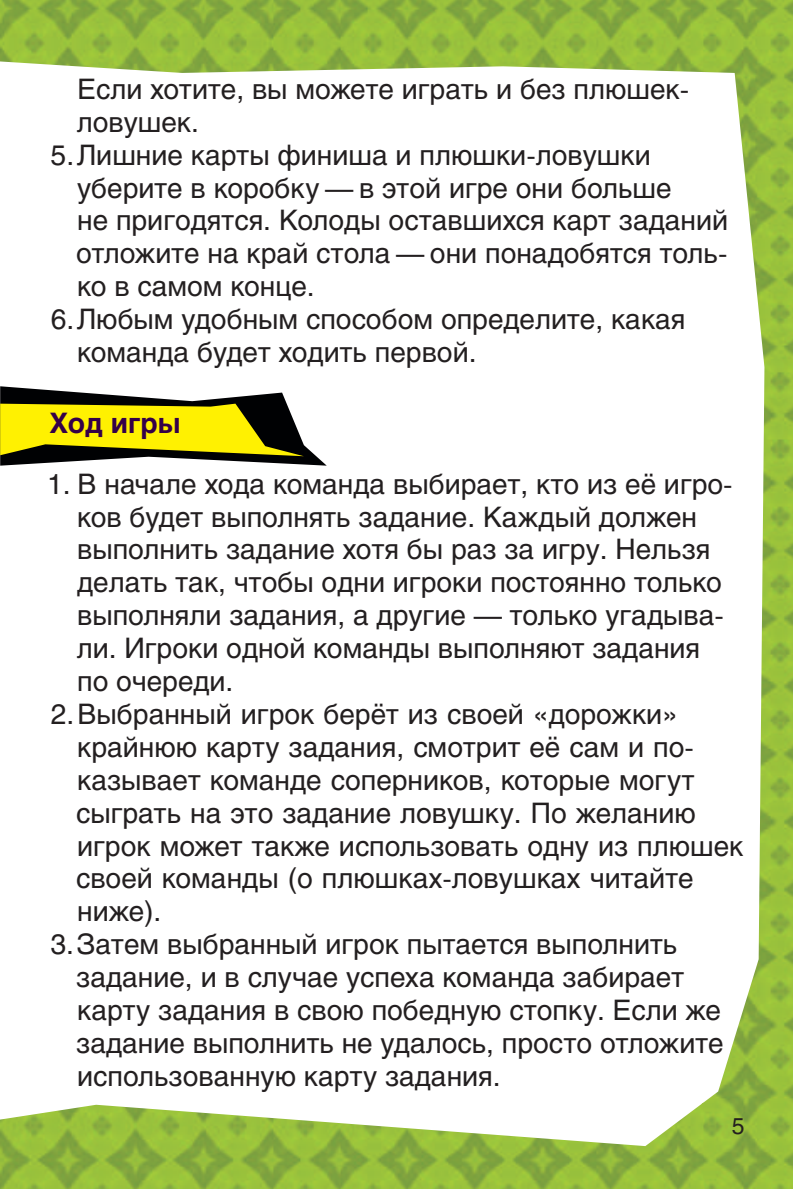
<style>
.page{position:relative;width:793px;height:1189px;background:#fff}
.page>*{position:absolute;margin:0;border:0;box-sizing:border-box;transform-origin:0 0}
.t1{font:28px/32.9px "Helios";color:#231f20}
.t2{font:700 28px "Helios";color:#340048}
.t3{font:22.75px "Helios";color:#231f20}
</style>
<div class="page">
<img style="left:703px;top:0;width:90px;height:1189px">
<img style="left:0;top:0;width:703px;height:73px">
<img style="left:0;top:1103px;width:703px;height:86px">
<svg style="left:0;top:386px;width:327px;height:80px"></svg>
<p class="t1" style="left:77px;top:72px;width:614px">Если хотите, вы можете играть и без плюшек&shy;ловушек.</p>
<p class="t1" style="left:76px;top:138px;width:653px;text-indent:-25px">5. Лишние карты финиша и плюшки-ловушки уберите в коробку — в этой игре они больше<br>не пригодятся. Колоды оставшихся карт заданий отложите на край стола — они понадобятся толь&shy;ко в самом конце.</p>
<p class="t1" style="left:77px;top:303px;width:610px;text-indent:-26px">6. Любым удобным способом определите, какая команда будет ходить первой.</p>
<p class="t2" style="left:50px;top:407px;width:132px">Ход игры</p>
<p class="t1" style="left:77px;top:467px;width:657px;text-indent:-30px">1. В начале хода команда выбирает, кто из её игро&shy;ков будет выполнять задание. Каждый должен выполнить задание хотя бы раз за игру. Нельзя делать так, чтобы одни игроки постоянно только выполняли задания, а другие — только угадыва&shy;ли. Игроки одной команды выполняют задания по очереди.</p>
<p class="t1" style="left:76px;top:697px;width:669px;text-indent:-25px">2. Выбранный игрок берёт из своей «дорожки» крайнюю карту задания, смотрит её сам и по&shy;казывает команде соперников, которые могут сыграть на это задание ловушку. По желанию игрок может также использовать одну из плюшек своей команды (о плюшках-ловушках читайте ниже).</p>
<p class="t1" style="left:76px;top:928px;width:649px;text-indent:-26px">3. Затем выбранный игрок пытается выполнить задание, и в случае успеха команда забирает карту задания в свою победную стопку. Если же задание выполнить не удалось, просто отложите использованную карту задания.</p>
<p class="t3" style="left:731px;top:1112px;width:14px">5</p>
</div>
